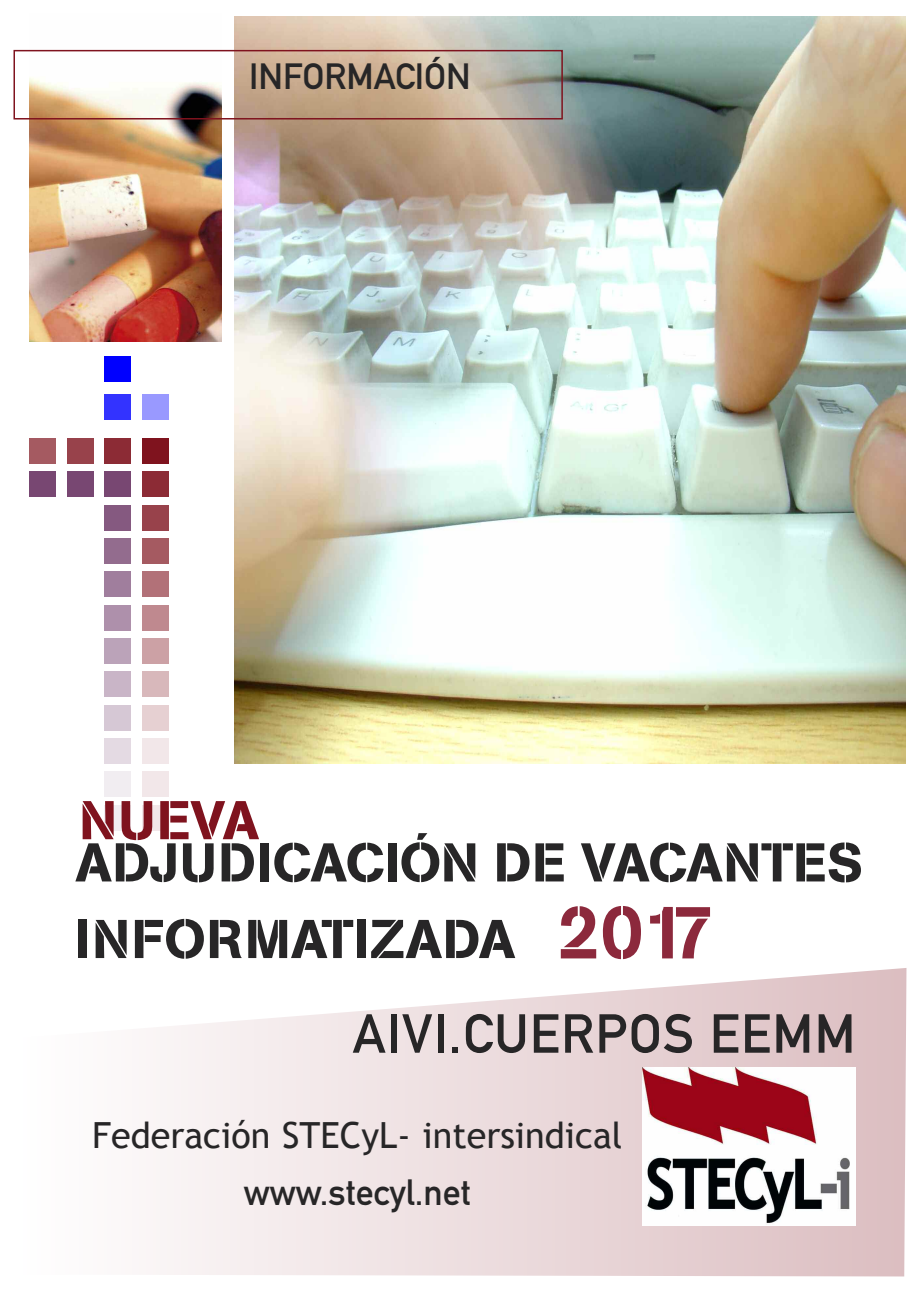
<style>
.page{position:relative;width:920px;height:1290px;background:#fff}
.page>*{position:absolute;margin:0;border:0;box-sizing:border-box;transform-origin:0 0}
.t1{font:74.55px "AG Book Stencil";color:#8c293c}
.t2{font:54px/76.7px "AG Book Stencil";letter-spacing:.02em;color:#272627}
.t3{font:54px "DIN Mittelschrift Alternate";letter-spacing:.025em;color:#272627}
.t4{font:54px "AG Book Stencil";letter-spacing:.025em;color:#7f131e}
.t5{font:36px "Trebuchet MS";color:#272627}
.t6{font:36px "DIN Mittelschrift Alternate";color:#272627}
</style>
<div class="page">
<img style="left:235px;top:16px;width:670px;height:748px">
<svg style="left:160px;top:968px;width:746px;height:308px"></svg>
<div style="left:105px;top:438px;width:26px;height:26px;background:#8c2b35"></div>
<div style="left:105px;top:471px;width:26px;height:26px;background:#784772"></div>
<div style="left:105px;top:505px;width:26px;height:25px;background:#855980"></div>
<div style="left:105px;top:538px;width:26px;height:26px;background:#936c8e"></div>
<div style="left:105px;top:571px;width:26px;height:26px;background:#a07e9d"></div>
<div style="left:105px;top:605px;width:26px;height:25px;background:#ae90ab"></div>
<div style="left:105px;top:638px;width:26px;height:26px;background:#bba3b9"></div>
<div style="left:105px;top:671px;width:26px;height:26px;background:#c9b5c7"></div>
<div style="left:105px;top:705px;width:26px;height:25px;background:#d6c8d5"></div>
<div style="left:105px;top:738px;width:26px;height:26px;background:#e4dae3"></div>
<div style="left:105px;top:772px;width:26px;height:25px;background:#f1edf1"></div>
<div style="left:105px;top:805px;width:26px;height:26px;background:#f1edf1"></div>
<div style="left:142px;top:438px;width:27px;height:26px;background:#7f131e"></div>
<div style="left:142px;top:471px;width:27px;height:26px;background:#8c2b35"></div>
<div style="left:142px;top:505px;width:27px;height:25px;background:#98424b"></div>
<div style="left:29px;top:471px;width:27px;height:26px;background:#784772"></div>
<div style="left:67px;top:471px;width:26px;height:26px;background:#784772"></div>
<div style="left:29px;top:438px;width:27px;height:26px;background:#a55a61"></div>
<div style="left:67px;top:438px;width:26px;height:26px;background:#98424b"></div>
<div style="left:142px;top:538px;width:27px;height:26px;background:#a55a61"></div>
<div style="left:142px;top:571px;width:27px;height:26px;background:#b27178"></div>
<div style="left:142px;top:605px;width:27px;height:25px;background:#bf898f"></div>
<div style="left:142px;top:638px;width:27px;height:26px;background:#cca1a5"></div>
<div style="left:142px;top:671px;width:27px;height:26px;background:#d8b8bb"></div>
<div style="left:142px;top:705px;width:27px;height:25px;background:#e6d0d2"></div>
<div style="left:142px;top:738px;width:27px;height:26px;background:#f2e7e9"></div>
<div style="left:142px;top:772px;width:27px;height:25px;background:#f2e7e9"></div>
<div style="left:142px;top:805px;width:27px;height:26px;background:#f2e7e9"></div>
<div style="left:142px;top:394px;width:27px;height:25px;background:#99f"></div>
<div style="left:105px;top:394px;width:26px;height:25px;background:#33f"></div>
<div style="left:105px;top:356px;width:26px;height:25px;background:#00f"></div>
<img style="left:642px;top:1068px;width:213px;height:157px">
<img style="left:29px;top:49px;width:193px;height:293px">
<div style="left:14px;top:50px;width:549px;height:70px;border:2px solid #7f131e"></div>
<p class="t6" style="left:249px;top:64px;width:223px">INFORMACIÓN</p>
<p class="t4" style="left:80px;top:799px;width:181px">NUEVA</p>
<p class="t2" style="left:76px;top:828px;width:789px">ADJUDICACIÓN DE VACANTES<br>INFORMATIZADA</p>
<h1 class="t1" style="left:558px;top:903px;width:158px">2017</h1>
<p class="t3" style="left:353px;top:1014px;width:504px">AIVI.CUERPOS EEMM</p>
<p class="t5" style="left:92px;top:1114px;width:532px">Federación STECyL- intersindical</p>
<p class="t6" style="left:244px;top:1180px;width:229px">www.stecyl.net</p>
</div>
